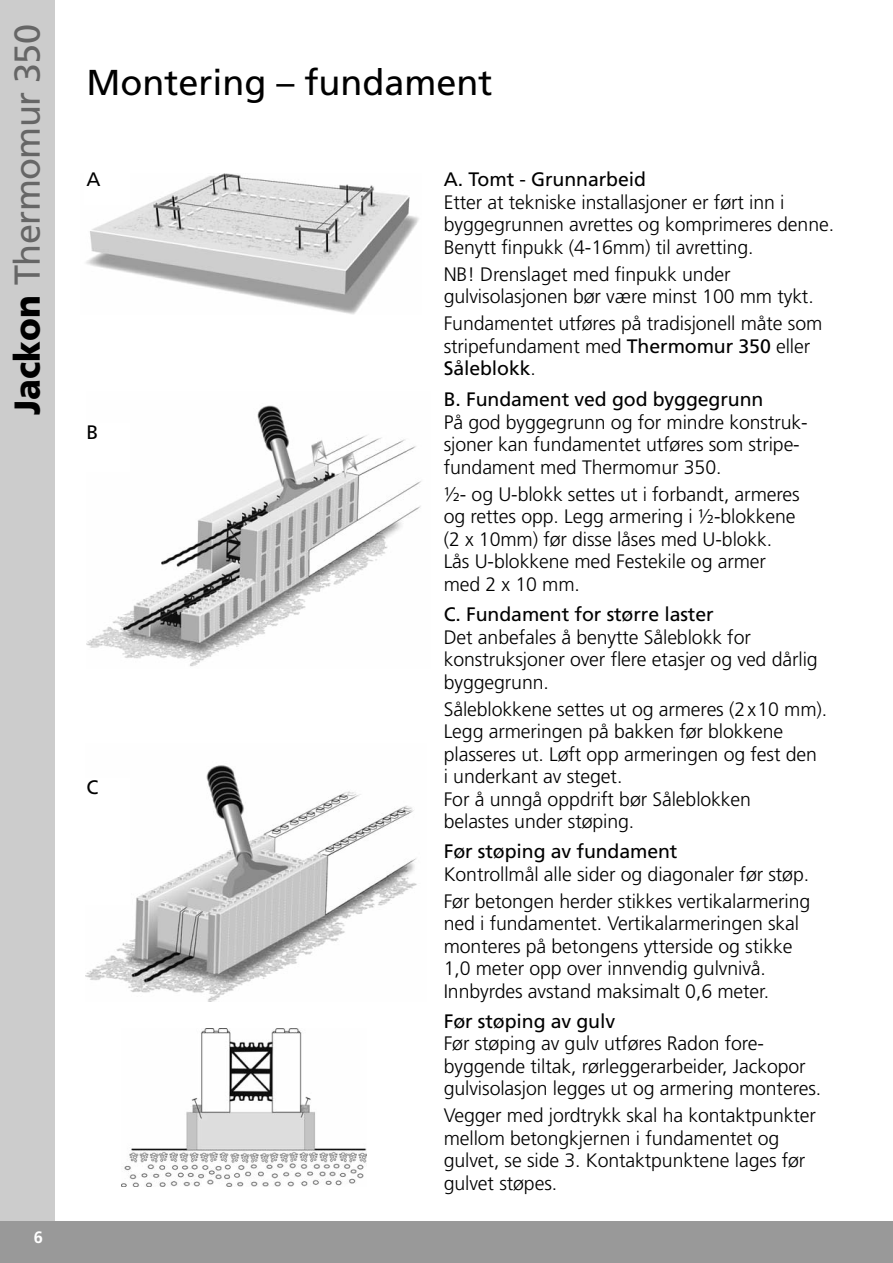
<style>
.page{position:relative;width:893px;height:1263px;background:#fff}
.page>*{position:absolute;margin:0;border:0;box-sizing:border-box;transform-origin:0 0}
.t1{font:36px "Frutiger";color:#000}
.t2{font:36px "Frutiger";letter-spacing:-.015em;color:#666}
.t3{font:300 19.5px/22.5px "Frutiger";letter-spacing:-.005em;color:#000}
.t4{font:19.5px "Frutiger";letter-spacing:-.005em;color:#000}
.t5{font:700 16.5px "Frutiger";color:#fff}
.s1{font-weight:900;color:#000}
.s2{font-weight:400}
</style>
<div class="page">
<div style="left:0;top:0;width:54px;height:1263px;background:#ccc"></div>
<div style="left:0;top:1221px;width:892px;height:42px;background:#999"></div>
<img style="left:86px;top:174px;width:333px;height:140px">
<img style="left:87px;top:405px;width:334px;height:262px">
<img style="left:86px;top:765px;width:331px;height:236px">
<img style="left:121px;top:1028px;width:246px;height:158px">
<div style="left:85px;top:170px;width:45px;height:34px;background:#fff"></div>
<div style="left:85px;top:423px;width:45px;height:48px;background:#fff"></div>
<div style="left:85px;top:778px;width:45px;height:126px;background:#fff"></div>
<h1 class="t2" style="left:13px;top:415px;width:393px;rotate:-90deg"><span class="s1">Jackon</span> Thermomur 350</h1>
<p class="t5" style="left:34px;top:1231px;width:11px">6</p>
<h1 class="t1" style="left:86px;top:68px;width:407px">Montering – fundament</h1>
<p class="t4" style="left:86px;top:172px;width:16px">A</p>
<p class="t4" style="left:86px;top:425px;width:13px">B</p>
<p class="t4" style="left:86px;top:780px;width:13px">C</p>
<p class="t4" style="left:443px;top:172px;width:204px">A. Tomt - Grunnarbeid</p>
<p class="t3" style="left:443px;top:192px;width:392px">Etter at tekniske installasjoner er ført inn i byggegrunnen avrettes og komprimeres denne.<br>Benytt finpukk (4-16mm) til avretting.</p>
<p class="t3" style="left:443px;top:264px;width:371px">NB! Drenslaget med finpukk under gulvisolasjonen bør være minst 100 mm tykt.</p>
<p class="t3" style="left:443px;top:314px;width:380px">Fundamentet utføres på tradisjonell måte som stripefundament med <span class="s2">Thermomur 350</span> eller<br><span class="s2">Såleblokk</span>.</p>
<p class="t4" style="left:443px;top:391px;width:321px">B. Fundament ved god byggegrunn</p>
<p class="t3" style="left:443px;top:412px;width:365px">På god byggegrunn og for mindre konstruk&shy;sjoner kan fundamentet utføres som stripe&shy;fundament med Thermomur 350.</p>
<p class="t3" style="left:443px;top:484px;width:357px">½- og U-blokk settes ut i forbandt, armeres og rettes opp. Legg armering i ½-blokkene (2 x 10mm) før disse låses med U-blokk.<br>Lås U-blokkene med Festekile og armer med 2 x 10 mm.</p>
<p class="t4" style="left:443px;top:607px;width:271px">C. Fundament for større laster</p>
<p class="t3" style="left:443px;top:627px;width:375px">Det anbefales å benytte Såleblokk for konstruksjoner over flere etasjer og ved dårlig byggegrunn.</p>
<p class="t3" style="left:443px;top:699px;width:385px">Såleblokkene settes ut og armeres (2x10 mm).<br>Legg armeringen på bakken før blokkene plasseres ut. Løft opp armeringen og fest den<br>i underkant av steget.<br>For å unngå oppdrift bør Såleblokken<br>belastes under støping.</p>
<p class="t4" style="left:443px;top:844px;width:235px">Før støping av fundament</p>
<p class="t3" style="left:443px;top:862px;width:368px;line-height:27px">Kontrollmål alle sider og diagonaler før støp.<br>Før betongen herder stikkes vertikalarmering</p>
<p class="t3" style="left:443px;top:914px;width:357px">ned i fundamentet. Vertikalarmeringen skal monteres på betongens ytterside og stikke 1,0 meter opp over innvendig gulvnivå.<br>Innbyrdes avstand maksimalt 0,6 meter.</p>
<p class="t4" style="left:443px;top:1013px;width:173px">Før støping av gulv</p>
<p class="t3" style="left:443px;top:1034px;width:379px">Før støping av gulv utføres Radon fore&shy;byggende tiltak, rørleggerarbeider, Jackopor gulvisolasjon legges ut og armering monteres.</p>
<p class="t3" style="left:443px;top:1106px;width:374px">Vegger med jordtrykk skal ha kontaktpunkter mellom betongkjernen i fundamentet og gulvet, se side 3. Kontaktpunktene lages før gulvet støpes.</p>
</div>
